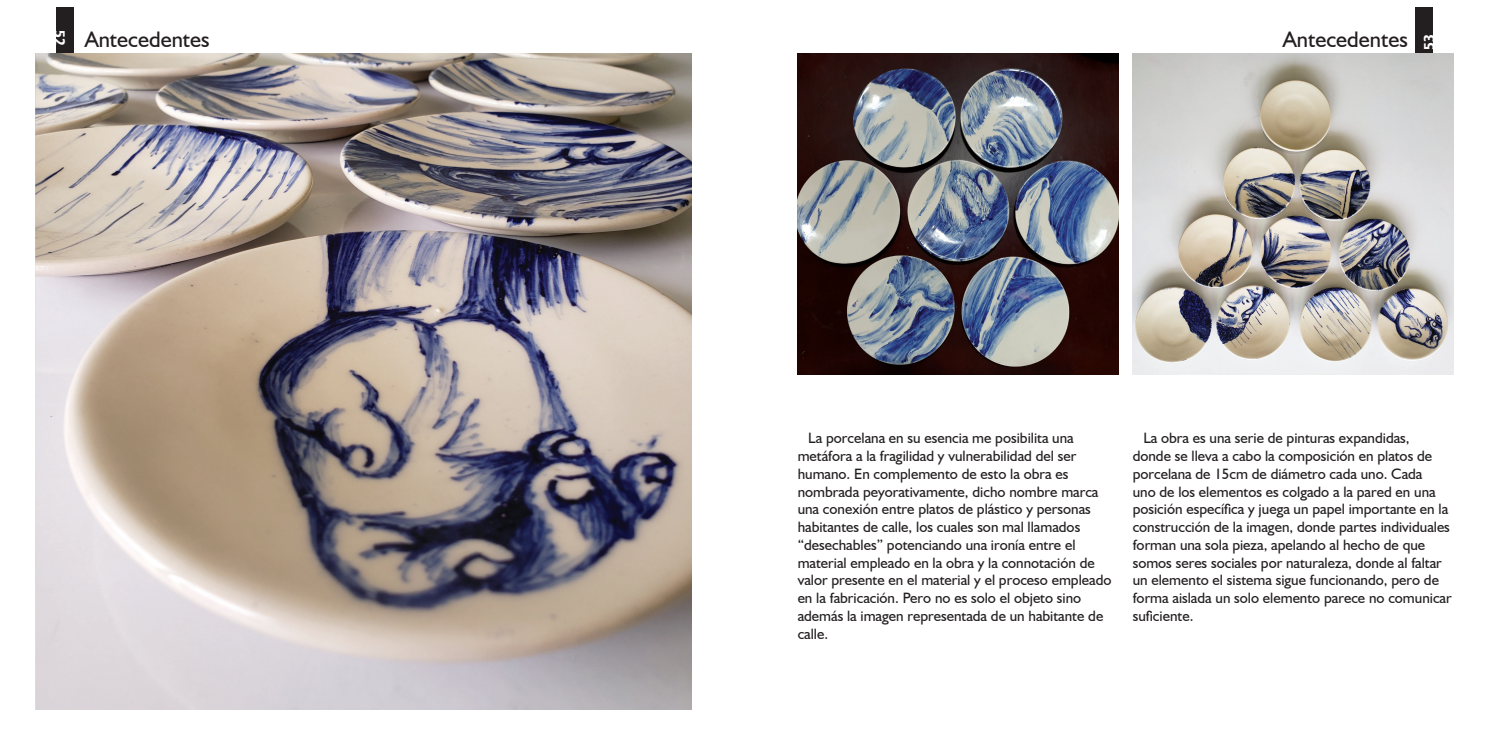
<style>
.page{position:relative;width:1489px;height:745px;background:#fff}
.page>*{position:absolute;margin:0;border:0;box-sizing:border-box;transform-origin:0 0}
.t1{font:22.5px "Humanist 521 BT";color:#231f20}
.t2{font:15px/17.8px "Humanist 521 BT";color:#231f20}
.t3{font:15px "Humanist 777 BT Black Condensed B";color:#fff}
</style>
<div class="page">
<div style="left:56px;top:7px;width:18px;height:46px;background:#231f20"></div>
<div style="left:1414px;top:7px;width:18px;height:46px;background:#231f20"></div>
<img style="left:797px;top:53px;width:321px;height:321px">
<img style="left:1132px;top:53px;width:321px;height:321px">
<img style="left:35px;top:53px;width:656px;height:656px">
<p class="t3" style="left:69px;top:30px;width:17px;rotate:90deg">52</p>
<h1 class="t1" style="left:85px;top:25px;width:126px">Antecedentes</h1>
<h1 class="t1" style="left:1282px;top:25px;width:126px">Antecedentes</h1>
<p class="t3" style="left:1419px;top:50px;width:17px;rotate:-90deg">53</p>
<p class="t2" style="left:797px;top:429px;width:315px;text-indent:11px">La porcelana en su esencia me posibilita una metáfora a la fragilidad y vulnerabilidad del ser humano. En complemento de esto la obra es nombrada peyorativamente, dicho nombre marca una conexión entre platos de plástico y personas habitantes de calle, los cuales son mal llamados “desechables” potenciando una ironía entre el material empleado en la obra y la connotación de valor presente en el material y el proceso empleado en la fabricación. Pero no es solo el objeto sino además la imagen representada de un habitante de calle.</p>
<p class="t2" style="left:1132px;top:429px;width:320px;text-indent:11px">La obra es una serie de pinturas expandidas, donde se lleva a cabo la composición en platos de porcelana de 15cm de diámetro cada uno. Cada<br>uno de los elementos es colgado a la pared en una posición específica y juega un papel importante en la construcción de la imagen, donde partes individuales forman una sola pieza, apelando al hecho de que somos seres sociales por naturaleza, donde al faltar un elemento el sistema sigue funcionando, pero de forma aislada un solo elemento parece no comunicar suficiente.</p>
</div>
